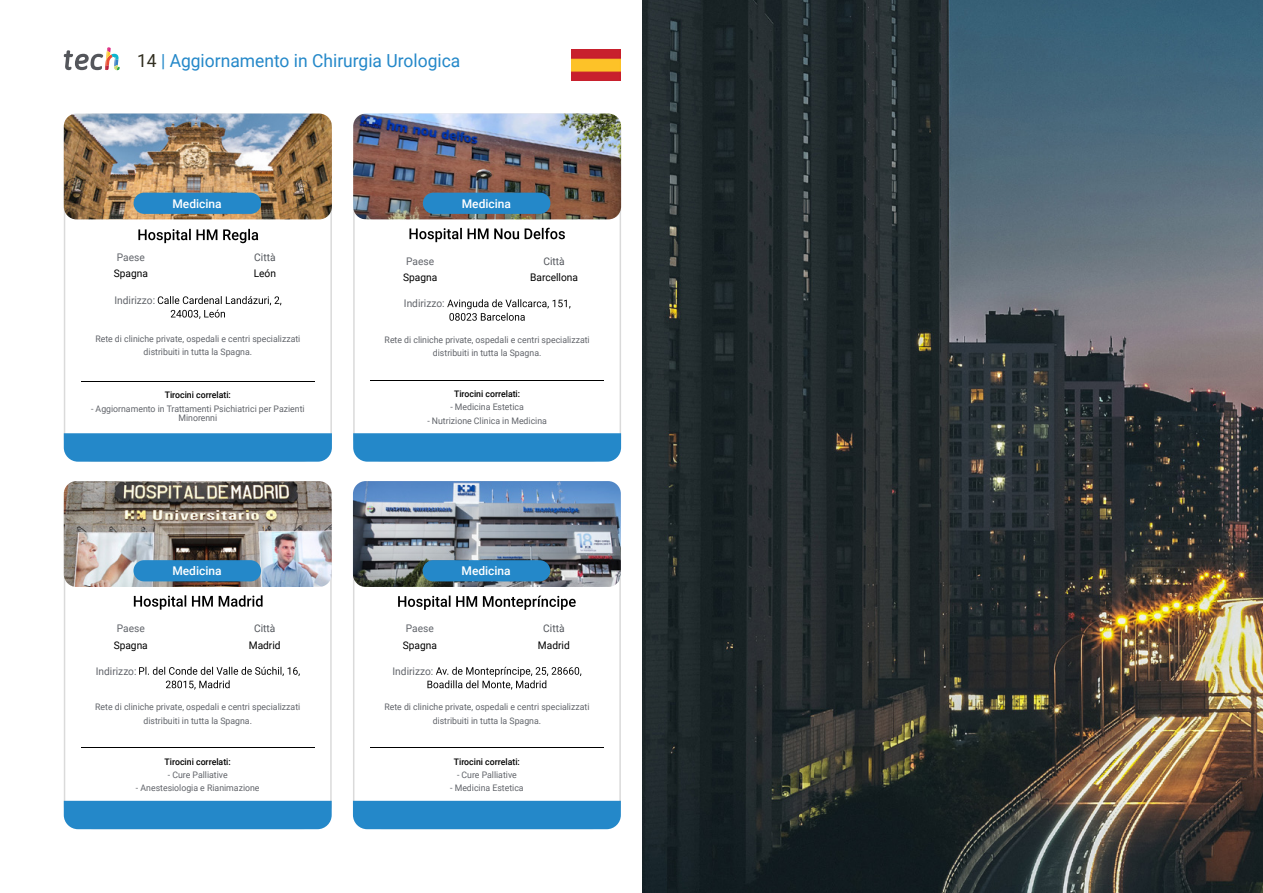
<style>
.page{position:relative;width:1263px;height:893px;background:#fff}
.page>*{position:absolute;margin:0;border:0;box-sizing:border-box;transform-origin:0 0}
.t1{font:18px "Roboto";color:#2488c9}
.t2{font:500 12px "Roboto";color:#fff}
.t3{font:10.5px "Roboto";color:#61646a}
.t4{font:10.5px "Roboto";color:#000}
.t5{font:10.5px "Roboto";color:#52555b}
.t6{font:9px/13.5px "Roboto";color:#61646a;text-align:center}
.t7{font:500 9px "Roboto";color:#000}
.s1{color:#312e20}
</style>
<div class="page">
<svg style="left:64px;top:47px;width:56px;height:24px"></svg>
<img style="left:571px;top:50px;width:50px;height:30px">
<img style="left:642px;top:0;width:621px;height:893px">
<svg style="left:63px;top:113px;width:269px;height:337px"></svg>
<img style="left:64px;top:114px;width:268px;height:105px">
<div style="left:134px;top:193px;width:127px;height:21px;background:#2488c9;border-radius:11px"></div>
<svg style="left:64px;top:433px;width:268px;height:29px;background:#2a8bca"></svg>
<hr style="left:81px;top:381px;width:234px;height:1px;background:#000">
<svg style="left:138px;top:229px;width:120px;height:14px"></svg>
<svg style="left:158px;top:296px;width:123px;height:23px"></svg>
<svg style="left:353px;top:113px;width:269px;height:336px"></svg>
<img style="left:353px;top:114px;width:268px;height:105px">
<div style="left:423px;top:193px;width:127px;height:21px;background:#2488c9;border-radius:11px"></div>
<svg style="left:353px;top:433px;width:268px;height:29px;background:#2a8bca"></svg>
<hr style="left:370px;top:380px;width:234px;height:1px;background:#000">
<svg style="left:409px;top:228px;width:156px;height:14px"></svg>
<svg style="left:447px;top:299px;width:123px;height:22px"></svg>
<svg style="left:63px;top:492px;width:269px;height:338px"></svg>
<img style="left:64px;top:481px;width:268px;height:106px">
<div style="left:133px;top:560px;width:128px;height:21px;background:#2488c9;border-radius:11px"></div>
<div style="left:64px;top:801px;width:268px;height:28px;background:#2488c9"></div>
<hr style="left:81px;top:747px;width:234px;height:1px;background:#000">
<svg style="left:134px;top:595px;width:129px;height:15px"></svg>
<svg style="left:139px;top:667px;width:161px;height:23px"></svg>
<svg style="left:352px;top:505px;width:269px;height:325px"></svg>
<img style="left:353px;top:481px;width:268px;height:106px">
<div style="left:423px;top:560px;width:127px;height:21px;background:#2488c9;border-radius:11px"></div>
<div style="left:353px;top:801px;width:268px;height:28px;background:#2488c9"></div>
<hr style="left:370px;top:747px;width:234px;height:1px;background:#000">
<svg style="left:398px;top:596px;width:178px;height:14px"></svg>
<svg style="left:427px;top:667px;width:154px;height:23px"></svg>
<h1 class="t1" style="left:137px;top:48px;width:325px"><span class="s1">14</span> | Aggiornamento in Chirurgia Urologica</h1>
<h2 class="t2" style="left:172px;top:195px;width:51px">Medicina</h2>
<h2 class="t2" style="left:462px;top:195px;width:51px">Medicina</h2>
<p class="t3" style="left:117px;top:250px;width:29px">Paese</p>
<p class="t4" style="left:114px;top:266px;width:36px">Spagna</p>
<p class="t5" style="left:254px;top:250px;width:23px">Città</p>
<p class="t4" style="left:254px;top:266px;width:24px">León</p>
<p class="t3" style="left:406px;top:254px;width:29px">Paese</p>
<p class="t4" style="left:403px;top:270px;width:36px">Spagna</p>
<p class="t5" style="left:543px;top:254px;width:23px">Città</p>
<p class="t4" style="left:530px;top:270px;width:49px">Barcellona</p>
<p class="t3" style="left:114px;top:293px;width:42px">Indirizzo:</p>
<p class="t6" style="left:95px;top:331px;width:207px">Rete di cliniche private, ospedali e centri specializzati distribuiti in tutta la Spagna.</p>
<p class="t7" style="left:165px;top:389px;width:68px">Tirocini correlati:</p>
<p class="t6" style="left:91px;top:403px;width:215px;line-height:9px">- Aggiornamento in Trattamenti Psichiatrici per Pazienti<br>Minorenni</p>
<p class="t3" style="left:404px;top:296px;width:42px">Indirizzo:</p>
<p class="t6" style="left:385px;top:332px;width:207px">Rete di cliniche private, ospedali e centri specializzati distribuiti in tutta la Spagna.</p>
<p class="t7" style="left:454px;top:388px;width:68px">Tirocini correlati:</p>
<p class="t6" style="left:450px;top:400px;width:75px">- Medicina Estetica</p>
<p class="t6" style="left:427px;top:413px;width:121px">- Nutrizione Clinica in Medicina</p>
<h2 class="t2" style="left:172px;top:563px;width:51px">Medicina</h2>
<h2 class="t2" style="left:461px;top:563px;width:51px">Medicina</h2>
<p class="t3" style="left:117px;top:621px;width:29px">Paese</p>
<p class="t4" style="left:114px;top:638px;width:36px">Spagna</p>
<p class="t5" style="left:254px;top:621px;width:23px">Città</p>
<p class="t4" style="left:249px;top:638px;width:33px">Madrid</p>
<p class="t3" style="left:406px;top:621px;width:29px">Paese</p>
<p class="t4" style="left:403px;top:638px;width:36px">Spagna</p>
<p class="t5" style="left:543px;top:621px;width:23px">Città</p>
<p class="t4" style="left:538px;top:638px;width:33px">Madrid</p>
<p class="t3" style="left:96px;top:664px;width:42px">Indirizzo:</p>
<p class="t6" style="left:95px;top:700px;width:207px">Rete di cliniche private, ospedali e centri specializzati distribuiti in tutta la Spagna.</p>
<p class="t7" style="left:165px;top:755px;width:68px">Tirocini correlati:</p>
<p class="t6" style="left:168px;top:768px;width:61px">- Cure Palliative</p>
<p class="t6" style="left:136px;top:781px;width:125px">- Anestesiologia e Rianimazione</p>
<p class="t3" style="left:392px;top:664px;width:42px">Indirizzo:</p>
<p class="t6" style="left:384px;top:700px;width:207px">Rete di cliniche private, ospedali e centri specializzati distribuiti in tutta la Spagna.</p>
<p class="t7" style="left:454px;top:755px;width:68px">Tirocini correlati:</p>
<p class="t6" style="left:457px;top:768px;width:61px">- Cure Palliative</p>
<p class="t6" style="left:450px;top:781px;width:75px">- Medicina Estetica</p>
</div>
